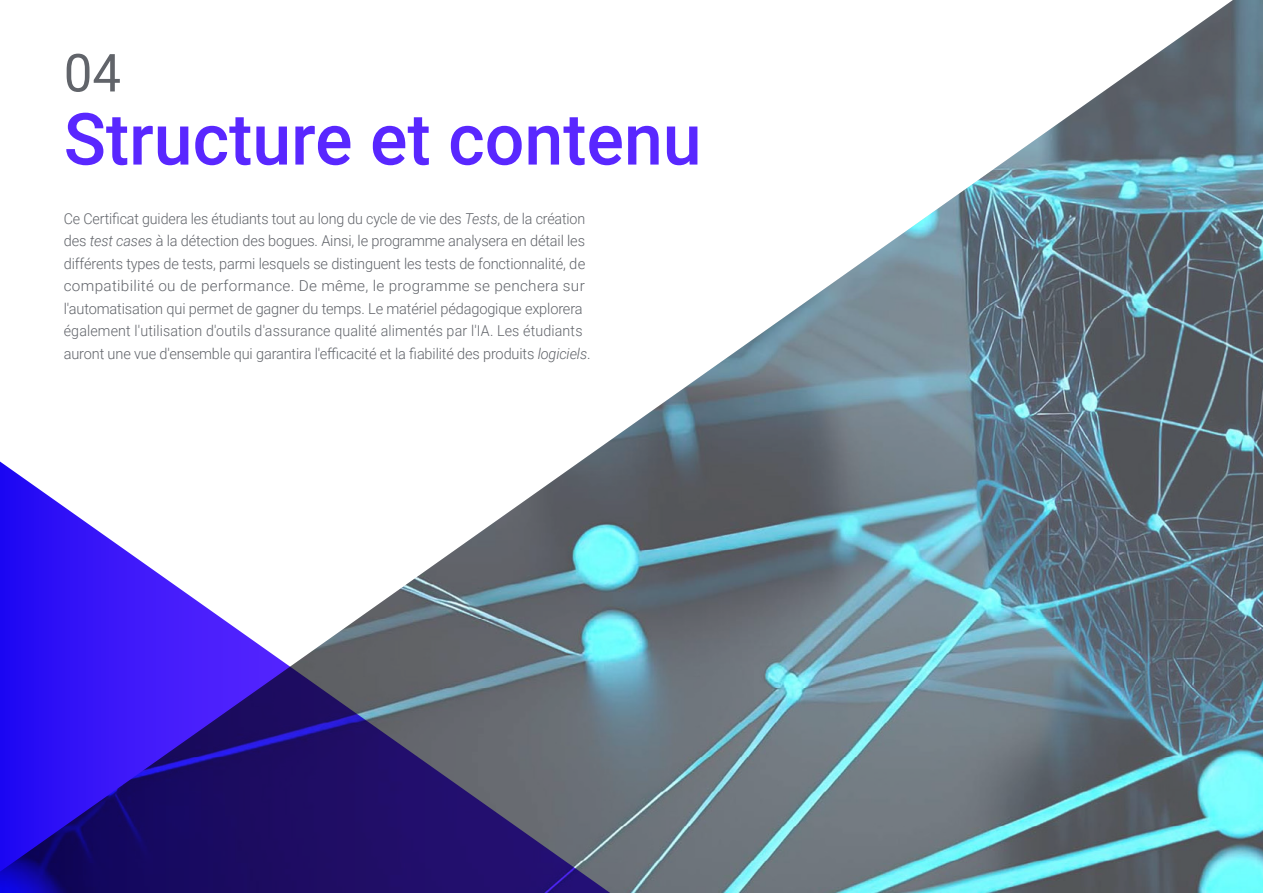
<style>
.page{position:relative;width:1263px;height:893px;background:#fff}
.page>*{position:absolute;margin:0;border:0;box-sizing:border-box;transform-origin:0 0}
.t1{font:500 72px "Roboto";color:#5927ff}
.t2{font:52.5px "Roboto";color:#61646a}
.t3{font:300 15px/22.5px "Roboto";letter-spacing:-.01em;color:#61646a;scale:.95 1}
.s1{font-style:italic}
</style>
<div class="page">
<img style="left:602px;top:0;width:661px;height:893px">
<svg style="left:0;top:446px;width:640px;height:447px"></svg>
<h2 class="t2" style="left:64px;top:36px;width:59px">04</h2>
<h1 class="t1" style="left:64px;top:89px;width:639px">Structure et contenu</h1>
<p class="t3" style="left:64px;top:207px;width:556px">Ce Certificat guidera les étudiants tout au long du cycle de vie des <span class="s1">Tests</span>, de la création des <span class="s1">test cases</span> à la détection des bogues. Ainsi, le programme analysera en détail les différents types de tests, parmi lesquels se distinguent les tests de fonctionnalité, de compatibilité ou de performance. De même, le programme se penchera sur l'automatisation qui permet de gagner du temps. Le matériel pédagogique explorera également l'utilisation d'outils d'assurance qualité alimentés par l'IA. Les étudiants auront une vue d'ensemble qui garantira l'efficacité et la fiabilité des produits <span class="s1">logiciels</span>.</p>
</div>
